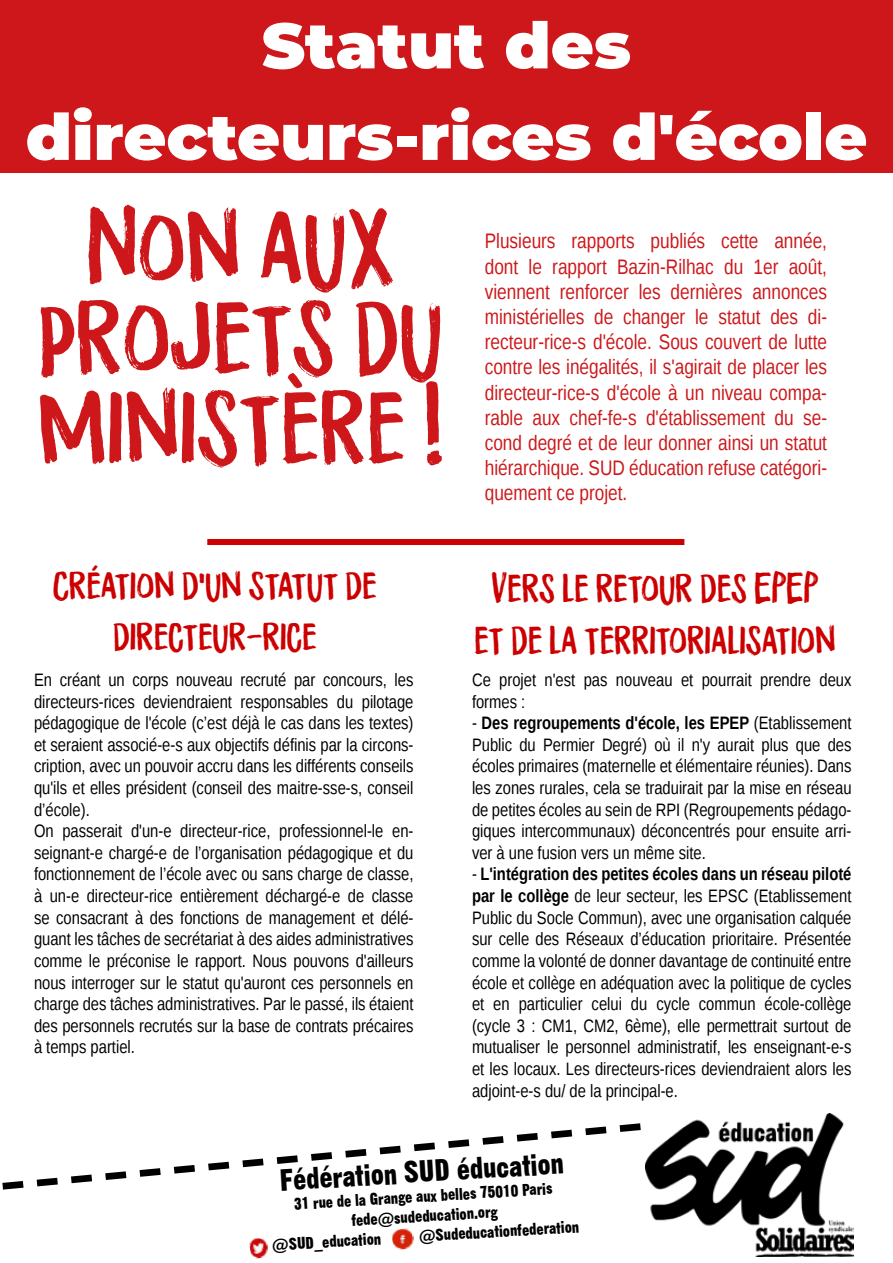
<style>
.page{position:relative;width:893px;height:1263px;background:#fff}
.page>*{position:absolute;margin:0;border:0;box-sizing:border-box;transform-origin:0 0}
.t1{font:85.8px/90px "Flicker DEMO";color:#cd171a;text-align:center}
.t2{font:900 64.05px/91.5px "Montserrat";color:#fff;text-align:center}
.t3{font:33px/52.5px "Flicker DEMO";color:#c00;text-align:center}
.t4{font:31.95px/51px "Flicker DEMO";color:#c00;text-align:center}
.t5{font:30px "Gothic No 13 BT";color:#000}
.t6{font:21px/25.2px "Liberation Sans Narrow";color:#cd171a;text-align:justify}
.t7{font:18px/21.6px "Liberation Sans Narrow";color:#000}
.t8{font:16.5px "Gothic No 13 BT";color:#000}
.s1{font-weight:700}
</style>
<div class="page">
<div style="left:207px;top:539px;width:477px;height:6px;background:#c00"></div>
<img style="left:249px;top:1238px;width:19px;height:21px">
<img style="left:391px;top:1228px;width:23px;height:22px">
<svg style="left:2px;top:1123px;width:639px;height:67px"></svg>
<img style="left:645px;top:1114px;width:209px;height:142px">
<div style="left:0;top:0;width:893px;height:172px;background:#cd171a"></div>
<h2 class="t2" style="left:26px;top:-4px;width:843px">Statut des directeurs-rices d'école</h2>
<h1 class="t1" style="left:37px;top:201px;width:407px">Non aux projets du ministère !</h1>
<h3 class="t4" style="left:53px;top:559px;width:326px">Création d'un statut de directeur-rice</h3>
<p class="t7" style="left:34px;top:670px;width:381px">En créant un corps nouveau recruté par concours, les directeurs-rices deviendraient responsables du pilotage pédagogique de l'école (c’est déjà le cas dans les textes) et seraient associé-e-s aux objectifs définis par la circons&shy;cription, avec un pouvoir accru dans les différents conseils qu'ils et elles président (conseil des maitre-sse-s, conseil d’école).<br>On passerait d'un-e directeur-rice, professionnel-le en&shy;seignant-e chargé-e de l’organisation pédagogique et du fonctionnement de l’école avec ou sans charge de classe, à un-e directeur-rice entièrement déchargé-e de classe se consacrant à des fonctions de management et délé&shy;guant les tâches de secrétariat à des aides administratives comme le préconise le rapport. Nous pouvons d'ailleurs nous interroger sur le statut qu'auront ces personnels en charge des tâches administratives. Par le passé, ils étaient des personnels recrutés sur la base de contrats précaires à temps partiel.</p>
<p class="t6" style="left:485px;top:229px;width:344px">Plusieurs rapports publiés cette année, dont le rapport Bazin-Rilhac du 1er août, viennent renforcer les dernières annonces ministérielles de changer le statut des di&shy;recteur-rice-s d'école. Sous couvert de lutte contre les inégalités, il s'agirait de placer les directeur-rice-s d'école à un niveau compa&shy;rable aux chef-fe-s d'établissement du se&shy;cond degré et de leur donner ainsi un statut hiérarchique. SUD éducation refuse catégori&shy;quement ce projet.</p>
<h3 class="t3" style="left:474px;top:561px;width:363px">Vers le retour des EPEP et de la territorialisation</h3>
<p class="t7" style="left:472px;top:670px;width:381px">Ce projet n'est pas nouveau et pourrait prendre deux formes :</p>
<p class="t7" style="left:472px;top:713px;width:381px;text-align:justify">- <span class="s1">Des regroupements d'école, les EPEP</span> (Etablissement Public du Permier Degré) où il n'y aurait plus que des écoles primaires (maternelle et élémentaire réunies). Dans les zones rurales, cela se traduirait par la mise en réseau de petites écoles au sein de RPI (Regroupements pédago&shy;giques intercommunaux) déconcentrés pour ensuite arri&shy;ver à une fusion vers un même site.</p>
<p class="t7" style="left:472px;top:864px;width:381px;text-align:justify">- <span class="s1">L'intégration des petites écoles dans un réseau piloté par le collège</span> de leur secteur, les EPSC (Etablissement Public du Socle Commun), avec une organisation calquée sur celle des Réseaux d’éducation prioritaire. Présentée comme la volonté de donner davantage de continuité entre école et collège en adéquation avec la politique de cycles et en particulier celui du cycle commun école-collège (cycle 3 : CM1, CM2, 6ème), elle permettrait surtout de mutualiser le personnel administratif, les enseignant-e-s et les locaux. Les directeurs-rices deviendraient alors les adjoint-e-s du/ de la principal-e.</p>
<h3 class="t5" style="left:279px;top:1163px;width:286px;rotate:-4deg">Fédération SUD éducation</h3>
<p class="t8" style="left:294px;top:1193px;width:260px;rotate:-3deg">31 rue de la Grange aux belles 75010 Paris</p>
<p class="t8" style="left:351px;top:1209px;width:148px;rotate:-3deg">fede@sudeducation.org</p>
<p class="t8" style="left:272px;top:1234px;width:111px;rotate:-3deg">@SUD_education</p>
<p class="t8" style="left:419px;top:1225px;width:162px;rotate:-3deg">@Sudeducationfederation</p>
</div>
